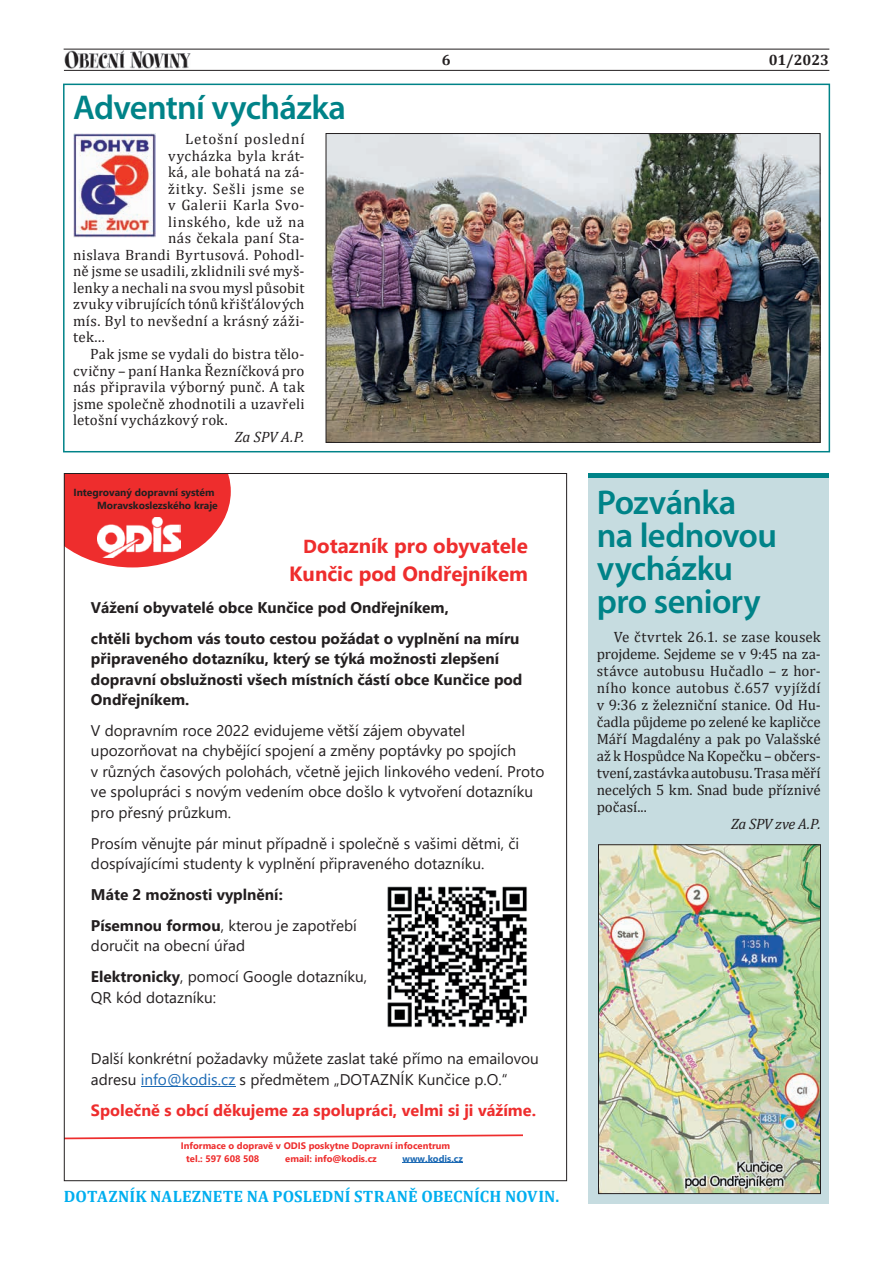
<style>
.page{position:relative;width:893px;height:1263px;background:#fff}
.page>*{position:absolute;margin:0;border:0;box-sizing:border-box;transform-origin:0 0}
.t1{font:600 34.5px/33px "Myriad Pro";letter-spacing:-.02em;color:#008388}
.t2{font:700 20.55px/27.3px "Segoe UI";color:#ee2d2d;text-align:right}
.t3{font:700 16.5px "Cambria";letter-spacing:.01em;color:#00aeef}
.t4{font:700 16.2px "Segoe UI";color:#ee2d2d}
.t5{font:15.45px/20.5px "Segoe UI";color:#231f20}
.t6{font:700 15.45px/20.5px "Segoe UI";color:#231f20}
.t7{font:15px/17px "Cambria";letter-spacing:.02em;color:#231f20;text-align:justify}
.t8{font:15px "Cambria";letter-spacing:.055em;color:#231f20}
.t9{font:italic 15px "Cambria";letter-spacing:-.015em;color:#231f20}
.t10{font:15px "Cambria";letter-spacing:.04em;color:#231f20}
.t11{font:700 15px "Cambria";letter-spacing:-.005em;color:#231f20}
.t12{font:700 10.35px/13.6px "Segoe UI";color:#231f20}
.t13{font:700 9.45px/12.6px "Segoe UI";color:#ee2d2d}
.t14{font:700 9.45px "Segoe UI";letter-spacing:-.005em;color:#1b69b4}
.s1{font-size:18.75px}
.s2{font-weight:400}
.s3{font-weight:700}
.s4{color:#1b69b4}
</style>
<div class="page">
<hr style="left:64px;top:49px;width:765px;height:1px;background:#231f20">
<hr style="left:64px;top:70px;width:765px;height:1px;background:#231f20">
<img style="left:64px;top:51px;width:126px;height:17px">
<hr style="left:403px;top:1163px;width:60px;height:1px;background:#1b69b4">
<svg style="left:66px;top:475px;width:165px;height:92px"></svg>
<img style="left:98px;top:517px;width:82px;height:41px">
<svg style="left:66px;top:1134px;width:457px;height:6px"></svg>
<div style="left:64px;top:481px;width:160px;height:35px;background:#ee2d2d"></div>
<div style="left:64px;top:481px;width:161px;height:36px;border:1px solid #ee2d2d"></div>
<hr style="left:141px;top:1086px;width:94px;height:1px;background:#1b69b4">
<img style="left:387px;top:886px;width:140px;height:142px">
<div style="left:63px;top:84px;width:767px;height:368px;border:2px solid #008388"></div>
<img style="left:328px;top:135px;width:490px;height:306px">
<div style="left:326px;top:133px;width:494px;height:310px;border:1px solid #231f20"></div>
<div style="left:588px;top:475px;width:241px;height:728px;background:#c6dce0"></div>
<hr style="left:588px;top:473px;width:241px;height:4px;background:#008388">
<img style="left:600px;top:846px;width:219px;height:346px">
<div style="left:598px;top:844px;width:223px;height:350px;border:1px solid #231f20"></div>
<img style="left:73px;top:134px;width:82px;height:103px">
<h1 class="t1" style="left:73px;top:90px;width:275px">Adventní vycházka</h1>
<p class="t8" style="left:185px;top:131px;width:121px">Letošní poslední</p>
<p class="t7" style="left:168px;top:147px;width:138px">vycházka byla krát-</p>
<p class="t7" style="left:168px;top:164px;width:138px">ká, ale bohatá na zá-</p>
<p class="t8" style="left:168px;top:180px;width:138px">žitky. Sešli jsme se</p>
<p class="t7" style="left:168px;top:197px;width:138px">v Galerii Karla Svo-</p>
<p class="t10" style="left:168px;top:213px;width:138px">linského, kde už na</p>
<p class="t7" style="left:168px;top:230px;width:138px">nás čekala paní Sta-</p>
<p class="t7" style="left:73px;top:246px;width:233px">nislava Brandi Byrtusová. Pohodl-</p>
<p class="t7" style="left:73px;top:263px;width:233px">ně jsme se usadili, zklidnili své myš-</p>
<p class="t7" style="left:73px;top:279px;width:233px">lenky a nechali na svou mysl působit</p>
<p class="t7" style="left:73px;top:296px;width:233px">zvuky vibrujících tónů křišťálových</p>
<p class="t7" style="left:73px;top:312px;width:233px">mís. Byl to nevšední a krásný záži-</p>
<p class="t7" style="left:73px;top:329px;width:33px">tek...</p>
<p class="t7" style="left:90px;top:345px;width:216px">Pak jsme se vydali do bistra tělo-</p>
<p class="t7" style="left:73px;top:362px;width:233px">cvičny – paní Hanka Řezníčková pro</p>
<p class="t7" style="left:73px;top:378px;width:233px">nás připravila výborný punč. A tak</p>
<p class="t7" style="left:73px;top:395px;width:233px">jsme společně zhodnotili a uzavřeli</p>
<p class="t7" style="left:73px;top:411px;width:156px">letošní vycházkový rok.</p>
<p class="t9" style="left:235px;top:426px;width:71px">Za SPV A.P.</p>
<p class="t11" style="left:442px;top:49px;width:10px">6</p>
<p class="t11" style="left:769px;top:49px;width:62px">01/2023</p>
<p class="t12" style="left:97px;top:484px;width:122px;text-indent:-24px">Integrovaný dopravní systém<br>Moravskoslezského kraje</p>
<h2 class="t2" style="left:289px;top:531px;width:240px"><span class="s1">D</span>otazník pro obyvatele<br>Kunčic pod Ondřejníkem</h2>
<p class="t6" style="left:91px;top:591px;width:430px;line-height:30.8px">Vážení obyvatelé obce Kunčice pod Ondřejníkem,<br>chtěli bychom vás touto cestou požádat o vyplnění na míru</p>
<p class="t6" style="left:91px;top:647px;width:433px">připraveného dotazníku, který se týká možnosti zlepšení dopravní obslužnosti všech místních částí obce Kunčice pod<br>Ondřejníkem.</p>
<p class="t5" style="left:91px;top:719px;width:455px">V dopravním roce 2022 evidujeme větší zájem obyvatel upozorňovat na chybějící spojení a změny poptávky po spojích<br>v různých časových polohách, včetně jejich linkového vedení. Proto ve spolupráci s novým vedením obce došlo k vytvoření dotazníku pro přesný průzkum.</p>
<p class="t5" style="left:91px;top:831px;width:430px">Prosím věnujte pár minut případně i společně s vašimi dětmi, či dospívajícími studenty k vyplnění připraveného dotazníku.</p>
<p class="t6" style="left:91px;top:878px;width:267px;line-height:30.9px">Máte 2 možnosti vyplnění:<br>Písemnou formou<span class="s2">, kterou je zapotřebí</span></p>
<p class="t5" style="left:91px;top:929px;width:278px;line-height:30.8px">doručit na obecní úřad<br><span class="s3">Elektronicky</span>, pomocí Google dotazníku,</p>
<p class="t5" style="left:91px;top:985px;width:127px">QR kód dotazníku:</p>
<p class="t5" style="left:91px;top:1047px;width:449px">Další konkrétní požadavky můžete zaslat také přímo na emailovou adresu <span class="s4">info@kodis.cz</span> s předmětem „DOTAZNÍK Kunčice p.O.“</p>
<p class="t4" style="left:91px;top:1095px;width:447px">Společně s obcí děkujeme za spolupráci, velmi si ji vážíme.</p>
<p class="t13" style="left:186px;top:1139px;width:265px;text-indent:-5px">Informace o dopravě v ODIS poskytne Dopravní infocentrum tel.: 597 608 508</p>
<p class="t13" style="left:285px;top:1151px;width:93px">email: info@kodis.cz</p>
<p class="t14" style="left:403px;top:1149px;width:62px">www.kodis.cz</p>
<p class="t3" style="left:64px;top:1185px;width:497px">DOTAZNÍK NALEZNETE NA POSLEDNÍ STRANĚ OBECNÍCH NOVIN.</p>
<h1 class="t1" style="left:597px;top:485px;width:182px">Pozvánka na lednovou vycházku pro seniory</h1>
<p class="t7" style="left:597px;top:628px;width:225px;text-indent:17px">Ve čtvrtek 26.1. se zase kousek projdeme. Sejdeme se v 9:45 na za&shy;stávce autobusu Hučadlo – z hor&shy;ního konce autobus č.657 vyjíždí v 9:36 z železniční stanice. Od Hu&shy;čadla půjdeme po zelené ke kapličce Máří Magdalény a pak po Valašské až k Hospůdce Na Kopečku – občers&shy;tvení, zastávka autobusu. Trasa měří necelých 5 km. Snad bude příznivé počasí...</p>
<p class="t9" style="left:731px;top:813px;width:91px">Za SPV zve A.P.</p>
</div>
